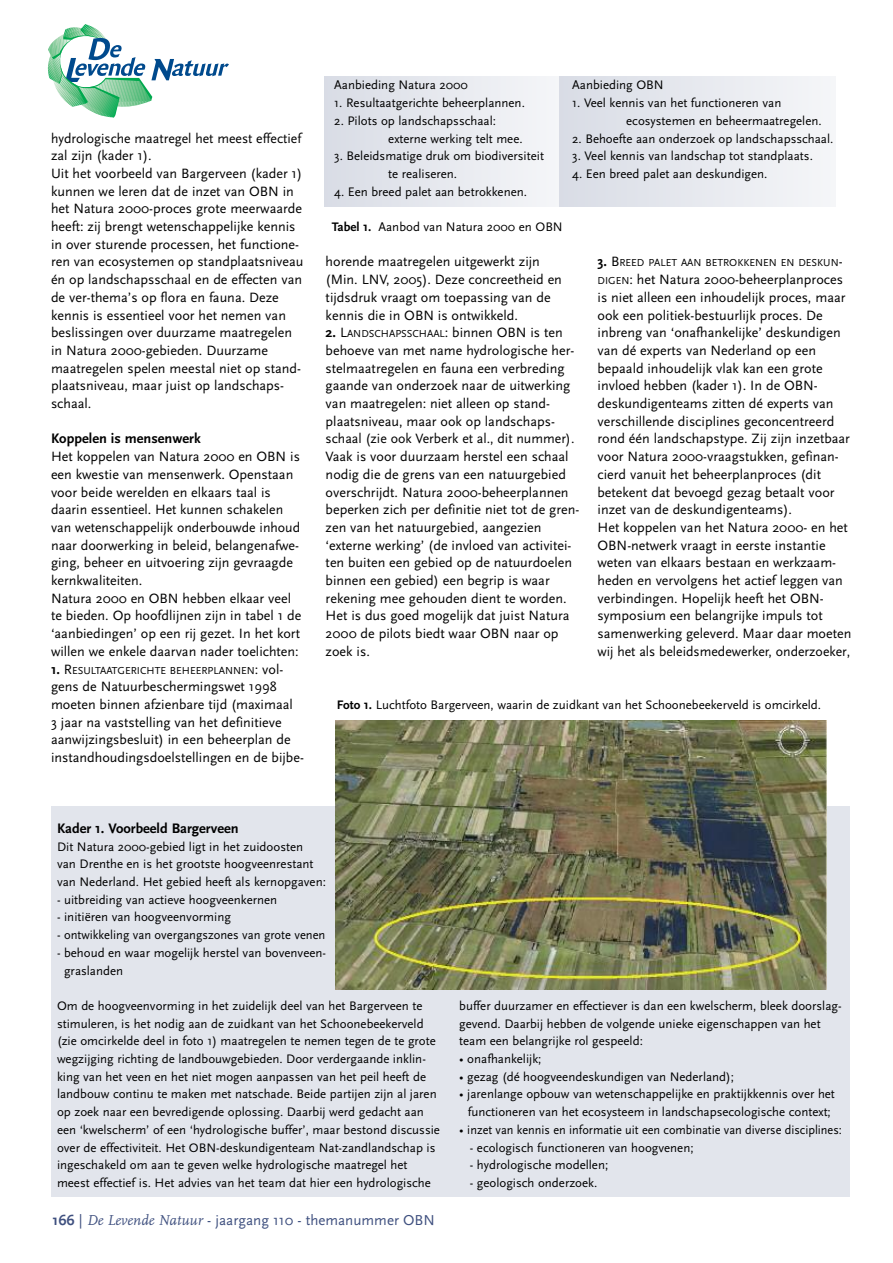
<style>
.page{position:relative;width:893px;height:1263px;background:#fff}
.page>*{position:absolute;margin:0;border:0;box-sizing:border-box;transform-origin:0 0}
.t1{font:15px "Scala Sans";color:#3f507f}
.t2{font:700 14.4px "Scala Sans";color:#000}
.t3{font:14.1px/17.7px "Scala Sans";color:#000}
.t4{font:12.9px/17.7px "Scala Sans";color:#000}
.t5{font:10.65px "Scala Sans";color:#000}
.s1{font-weight:700;font-size:14.1px}
.s2{font-size:14.1px}
.s3{font-weight:700}
.s4{font-size:10.65px}
.s5{font-family:"FF Scala";font-style:italic}
</style>
<div class="page">
<div style="left:325px;top:77px;width:234px;height:129px;background:linear-gradient(to right,#d9dce5,#f5f6f8)"></div>
<div style="left:559px;top:77px;width:276px;height:129px;background:linear-gradient(to right,#d9dce5,#f5f6f8)"></div>
<svg style="left:47px;top:24px;width:182px;height:93px"></svg>
<div style="left:51px;top:806px;width:798px;height:391px;background:#e2e5ec"></div>
<img style="left:336px;top:720px;width:490px;height:269px">
<p class="t3" style="left:51px;top:129px;width:254px">hydrologische maatregel het meest effectief zal zijn (kader 1).<br>Uit het voorbeeld van Bargerveen (kader 1) kunnen we leren dat de inzet van OBN in het Natura 2000-proces grote meerwaarde heeft: zij brengt wetenschappelijke kennis in over sturende processen, het functione&shy;ren van ecosystemen op standplaatsniveau én op landschapsschaal en de effecten van de ver-thema’s op flora en fauna. Deze kennis is essentieel voor het nemen van beslissingen over duurzame maatregelen in Natura 2000-gebieden. Duurzame maatregelen spelen meestal niet op stand&shy;plaatsniveau, maar juist op landschaps&shy;schaal.</p>
<p class="t2" style="left:51px;top:430px;width:151px">Koppelen is mensenwerk</p>
<p class="t3" style="left:51px;top:447px;width:252px">Het koppelen van Natura 2000 en OBN is een kwestie van mensenwerk. Openstaan voor beide werelden en elkaars taal is daarin essentieel. Het kunnen schakelen van wetenschappelijk onderbouwde inhoud naar doorwerking in beleid, belangenafwe&shy;ging, beheer en uitvoering zijn gevraagde kernkwaliteiten.<br>Natura 2000 en OBN hebben elkaar veel te bieden. Op hoofdlijnen zijn in tabel 1 de ‘aanbiedingen’ op een rij gezet. In het kort willen we enkele daarvan nader toelichten:</p>
<p class="t5" style="left:51px;top:664px;width:234px"><span class="s1">1.</span> <span class="s2">R</span>ESULTAATGERICHTE BEHEERPLANNEN<span class="s2">: vol-</span></p>
<p class="t3" style="left:51px;top:677px;width:254px">gens de Natuurbeschermingswet 1998 moeten binnen afzienbare tijd (maximaal<br>3 jaar na vaststelling van het definitieve aanwijzingsbesluit) in een beheerplan de instandhoudingsdoelstellingen en de bijbe-</p>
<p class="t4" style="left:334px;top:76px;width:135px">Aanbieding Natura 2000</p>
<p class="t4" style="left:334px;top:94px;width:192px">1. Resultaatgerichte beheerplannen.</p>
<p class="t4" style="left:388px;top:111px;width:136px;text-indent:-54px">2. Pilots op landschapsschaal: externe werking telt mee.</p>
<p class="t4" style="left:388px;top:147px;width:157px;text-indent:-54px">3. Beleidsmatige druk om biodiversiteit te realiseren.</p>
<p class="t4" style="left:334px;top:182px;width:194px">4. Een breed palet aan betrokkenen.</p>
<p class="t4" style="left:332px;top:218px;width:232px"><span class="s3">Tabel 1.</span> Aanbod van Natura 2000 en OBN</p>
<p class="t4" style="left:572px;top:76px;width:93px">Aanbieding OBN</p>
<p class="t4" style="left:626px;top:94px;width:197px;text-indent:-54px">1. Veel kennis van het functioneren van ecosystemen en beheermaatregelen.</p>
<p class="t4" style="left:572px;top:129px;width:263px">2. Behoefte aan onderzoek op landschapsschaal.</p>
<p class="t4" style="left:572px;top:147px;width:242px">3. Veel kennis van landschap tot standplaats.</p>
<p class="t4" style="left:572px;top:165px;width:197px">4. Een breed palet aan deskundigen.</p>
<p class="t3" style="left:326px;top:253px;width:238px">horende maatregelen uitgewerkt zijn (Min. LNV, 2005). Deze concreetheid en tijdsdruk vraagt om toepassing van de kennis die in OBN is ontwikkeld.</p>
<p class="t3" style="left:326px;top:323px;width:255px"><span class="s3">2.</span> L<span class="s4">ANDSCHAPSSCHAAL</span>: binnen OBN is ten behoeve van met name hydrologische her&shy;stelmaatregelen en fauna een verbreding gaande van onderzoek naar de uitwerking van maatregelen: niet alleen op stand&shy;plaatsniveau, maar ook op landschaps&shy;schaal (zie ook Verberk et al., dit nummer).<br>Vaak is voor duurzaam herstel een schaal nodig die de grens van een natuurgebied overschrijdt. Natura 2000-beheerplannen beperken zich per definitie niet tot de gren&shy;zen van het natuurgebied, aangezien ‘externe werking’ (de invloed van activitei&shy;ten buiten een gebied op de natuurdoelen binnen een gebied) een begrip is waar rekening mee gehouden dient te worden.<br>Het is dus goed mogelijk dat juist Natura 2000 de pilots biedt waar OBN naar op zoek is.</p>
<p class="t5" style="left:597px;top:256px;width:247px"><span class="s1">3.</span> <span class="s2">B</span>REED PALET AAN BETROKKENEN EN DESKUN<span class="s2">-</span></p>
<p class="t3" style="left:597px;top:270px;width:255px"><span class="s4">DIGEN</span>: het Natura 2000-beheerplanproces is niet alleen een inhoudelijk proces, maar ook een politiek-bestuurlijk proces. De inbreng van ‘onafhankelijke’ deskundigen van dé experts van Nederland op een bepaald inhoudelijk vlak kan een grote invloed hebben (kader 1). In de OBN&shy;deskundigenteams zitten dé experts van verschillende disciplines geconcentreerd rond één landschapstype. Zij zijn inzetbaar voor Natura 2000-vraagstukken, gefinan&shy;cierd vanuit het beheerplanproces (dit betekent dat bevoegd gezag betaalt voor inzet van de deskundigenteams).<br>Het koppelen van het Natura 2000- en het OBN-netwerk vraagt in eerste instantie weten van elkaars bestaan en werkzaam&shy;heden en vervolgens het actief leggen van verbindingen. Hopelijk heeft het OBN&shy;symposium een belangrijke impuls tot samenwerking geleverd. Maar daar moeten wij het als beleidsmedewerker, onderzoeker,</p>
<p class="t4" style="left:337px;top:696px;width:486px"><span class="s3">Foto 1.</span> Luchtfoto Bargerveen, waarin de zuidkant van het Schoonebeekerveld is omcirkeld.</p>
<p class="t2" style="left:57px;top:819px;width:183px">Kader 1. Voorbeeld Bargerveen</p>
<p class="t4" style="left:57px;top:837px;width:270px">Dit Natura 2000-gebied ligt in het zuidoosten<br>van Drenthe en is het grootste hoogveenrestant van Nederland. Het gebied heeft als kernopgaven:</p>
<p class="t4" style="left:57px;top:890px;width:222px">- uitbreiding van actieve hoogveenkernen</p>
<p class="t4" style="left:57px;top:908px;width:175px">- initiëren van hoogveenvorming</p>
<p class="t4" style="left:57px;top:926px;width:270px">- ontwikkeling van overgangszones van grote venen</p>
<p class="t4" style="left:64px;top:943px;width:263px;text-indent:-7px">- behoud en waar mogelijk herstel van bovenveen&shy;graslanden</p>
<p class="t4" style="left:57px;top:997px;width:384px">Om de hoogveenvorming in het zuidelijk deel van het Bargerveen te stimuleren, is het nodig aan de zuidkant van het Schoonebeekerveld (zie omcirkelde deel in foto 1) maatregelen te nemen tegen de te grote wegzijging richting de landbouwgebieden. Door verdergaande inklin&shy;king van het veen en het niet mogen aanpassen van het peil heeft de landbouw continu te maken met natschade. Beide partijen zijn al jaren op zoek naar een bevredigende oplossing. Daarbij werd gedacht aan een ‘kwelscherm’ of een ‘hydrologische buffer’, maar bestond discussie over de effectiviteit. Het OBN-deskundigenteam Nat-zandlandschap is ingeschakeld om aan te geven welke hydrologische maatregel het meest effectief is. Het advies van het team dat hier een hydrologische</p>
<p class="t4" style="left:459px;top:997px;width:384px">buffer duurzamer en effectiever is dan een kwelscherm, bleek doorslag&shy;gevend. Daarbij hebben de volgende unieke eigenschappen van het team een belangrijke rol gespeeld:</p>
<p class="t4" style="left:459px;top:1050px;width:84px">• onafhankelijk;</p>
<p class="t4" style="left:459px;top:1067px;width:276px">• gezag (dé hoogveendeskundigen van Nederland);</p>
<p class="t4" style="left:459px;top:1085px;width:377px;text-align:center">• jarenlange opbouw van wetenschappelijke en praktijkkennis over het functioneren van het ecosysteem in landschapsecologische context;</p>
<p class="t4" style="left:459px;top:1120px;width:384px">• inzet van kennis en informatie uit een combinatie van diverse disciplines:</p>
<p class="t4" style="left:470px;top:1138px;width:225px">- ecologisch functioneren van hoogvenen;</p>
<p class="t4" style="left:470px;top:1156px;width:140px">- hydrologische modellen;</p>
<p class="t4" style="left:470px;top:1174px;width:129px">- geologisch onderzoek.</p>
<p class="t1" style="left:53px;top:1211px;width:384px"><span class="s3">166</span> | <span class="s5">De Levende Natuur</span> - jaargang 110 - themanummer OBN</p>
</div>
